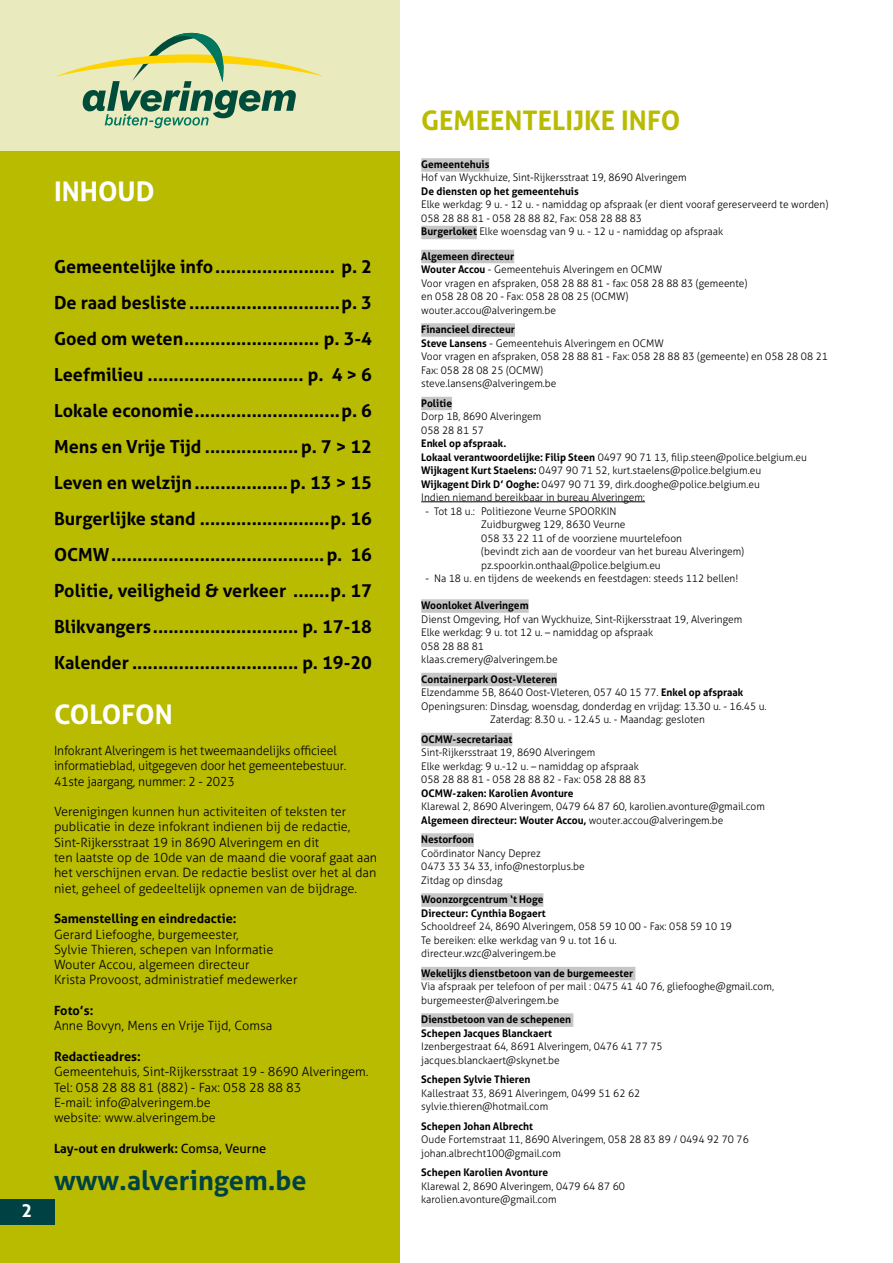
<style>
.page{position:relative;width:893px;height:1263px;background:#fff}
.page>*{position:absolute;margin:0;border:0;box-sizing:border-box;transform-origin:0 0}
.t1{font:700 27px "Aller";color:#004243}
.t2{font:700 27px "Aller";color:#b9bb00}
.t3{font:700 27px "Aller";color:#fff}
.t4{font:700 18px/36px "Aller";color:#000;text-align:justify}
.t5{font:700 18px "Aller";color:#fff}
.t6{font:300 12.75px/15.3px "Aller";color:#000}
.t7{font:300 12.75px/15.3px "Aller";color:#000;scale:.96 1}
.t8{font:700 12.75px "Aller";color:#000}
.t9{font:300 10.5px/13.5px "Aller";color:#000}
.t10{font:700 10.5px/13.5px "Aller";color:#000}
.s1{font-weight:400}
.s2{font-weight:700}
</style>
<div class="page">
<div style="left:0;top:145px;width:400px;height:1118px;background:#b9bb00"></div>
<div style="left:0;top:1199px;width:54px;height:26px;background:#004243"></div>
<div style="left:0;top:0;width:400px;height:151px;background:#eaeabf"></div>
<svg style="left:56px;top:32px;width:267px;height:96px"></svg>
<div style="left:421px;top:158px;width:68px;height:14px;background:#c6c6c6"></div>
<div style="left:421px;top:226px;width:56px;height:13px;background:#c6c6c6"></div>
<div style="left:421px;top:250px;width:93px;height:13px;background:#c6c6c6"></div>
<div style="left:421px;top:323px;width:94px;height:14px;background:#c6c6c6"></div>
<div style="left:421px;top:397px;width:31px;height:13px;background:#c6c6c6"></div>
<hr style="left:421px;top:501px;width:224px;height:1px;background:#000">
<div style="left:421px;top:599px;width:108px;height:14px;background:#c6c6c6"></div>
<div style="left:421px;top:673px;width:136px;height:13px;background:#c6c6c6"></div>
<div style="left:421px;top:733px;width:91px;height:13px;background:#c6c6c6"></div>
<div style="left:421px;top:833px;width:53px;height:14px;background:#c6c6c6"></div>
<div style="left:421px;top:893px;width:122px;height:14px;background:#c6c6c6"></div>
<div style="left:421px;top:967px;width:214px;height:13px;background:#c6c6c6"></div>
<div style="left:421px;top:1013px;width:152px;height:14px;background:#c6c6c6"></div>
<h1 class="t3" style="left:54px;top:174px;width:102px">INHOUD</h1>
<h2 class="t5" style="left:22px;top:1200px;width:12px">2</h2>
<p class="t4" style="left:54px;top:248px;width:320px">Gemeentelijke info....................... p. 2<br>De raad besliste.............................p. 3<br>Goed om weten.......................... p. 3-4<br>Leefmilieu .............................. p. 4 &gt; 6<br>Lokale economie............................p. 6<br>Mens en Vrije Tijd ..................p. 7 &gt; 12<br>Leven en welzijn..................p. 13 &gt; 15<br>Burgerlijke stand .........................p. 16<br>OCMW.........................................p. 16<br>Politie, veiligheid &amp; verkeer .......p. 17<br>Blikvangers............................ p. 17-18<br>Kalender ................................ p. 19-20</p>
<h1 class="t3" style="left:54px;top:698px;width:120px">COLOFON</h1>
<p class="t7" style="left:54px;top:743px;width:306px">Infokrant Alveringem is het tweemaandelijks officieel informatieblad, uitgegeven door het gemeentebestuur.<br>41ste jaargang, nummer: 2 - 2023</p>
<p class="t6" style="left:54px;top:804px;width:325px">Verenigingen kunnen hun activiteiten of teksten ter publicatie in deze infokrant indienen bij de redactie, Sint-Rijkersstraat 19 in 8690 Alveringem en dit<br>ten laatste op de 10de van de maand die vooraf gaat aan het verschijnen ervan. De redactie beslist over het al dan niet, geheel of gedeeltelijk opnemen van de bijdrage.</p>
<p class="t8" style="left:54px;top:911px;width:184px">Samenstelling en eindredactie:</p>
<p class="t6" style="left:54px;top:926px;width:245px">Gerard Liefooghe, burgemeester,<br>Sylvie Thieren, schepen van Informatie Wouter Accou, algemeen directeur<br>Krista Provoost, administratief medewerker</p>
<p class="t8" style="left:54px;top:1003px;width:41px">Foto’s:</p>
<p class="t6" style="left:54px;top:1018px;width:220px">Anne Bovyn, Mens en Vrije Tijd, Comsa</p>
<p class="t8" style="left:54px;top:1048px;width:88px">Redactieadres:</p>
<p class="t6" style="left:54px;top:1064px;width:316px">Gemeentehuis, Sint-Rijkersstraat 19 - 8690 Alveringem.<br>Tel: 058 28 88 81 (882) - Fax: 058 28 88 83<br>E-mail: info@alveringem.be<br>website: www.alveringem.be</p>
<p class="t8" style="left:54px;top:1140px;width:214px">Lay-out en drukwerk: <span class="s1">Comsa, Veurne</span></p>
<h1 class="t1" style="left:54px;top:1163px;width:254px">www.alveringem.be</h1>
<h1 class="t2" style="left:421px;top:103px;width:261px">GEMEENTELIJKE INFO</h1>
<p class="t10" style="left:421px;top:157px;width:70px">Gemeentehuis</p>
<p class="t9" style="left:421px;top:171px;width:267px">Hof van Wyckhuize, Sint-Rijkersstraat 19, 8690 Alveringem</p>
<p class="t10" style="left:421px;top:184px;width:159px">De diensten op het gemeentehuis</p>
<p class="t9" style="left:421px;top:198px;width:409px">Elke werkdag: 9 u. - 12 u. - namiddag op afspraak (er dient vooraf gereserveerd te worden)<br>058 28 88 81 - 058 28 88 82, Fax: 058 28 88 83<br><span class="s2">Burgerloket</span> Elke woensdag van 9 u. - 12 u - namiddag op afspraak</p>
<p class="t9" style="left:421px;top:249px;width:328px"><span class="s2">Algemeen directeur<br>Wouter Accou</span> - Gemeentehuis Alveringem en OCMW<br>Voor vragen en afspraken, 058 28 88 81 - fax: 058 28 88 83 (gemeente) en 058 28 08 20 - Fax: 058 28 08 25 (OCMW) wouter.accou@alveringem.be</p>
<p class="t9" style="left:421px;top:323px;width:408px"><span class="s2">Financieel directeur<br>Steve Lansens</span> - Gemeentehuis Alveringem en OCMW<br>Voor vragen en afspraken, 058 28 88 81 - Fax: 058 28 88 83 (gemeente) en 058 28 08 21<br>Fax: 058 28 08 25 (OCMW)<br>steve.lansens@alveringem.be</p>
<p class="t10" style="left:421px;top:396px;width:32px">Politie</p>
<p class="t9" style="left:421px;top:410px;width:122px">Dorp 1B, 8690 Alveringem<br>058 28 81 57</p>
<p class="t9" style="left:421px;top:437px;width:387px"><span class="s2">Enkel op afspraak.<br>Lokaal verantwoordelijke: Filip Steen</span> 0497 90 71 13, filip.steen@police.belgium.eu <span class="s2">Wijkagent Kurt Staelens:</span> 0497 90 71 52, kurt.staelens@police.belgium.eu <span class="s2">Wijkagent Dirk D’ Ooghe:</span> 0497 90 71 39, dirk.dooghe@police.belgium.eu<br>Indien niemand bereikbaar in bureau Alveringem:</p>
<p class="t9" style="left:481px;top:504px;width:264px;text-indent:-56px">- Tot 18 u.: Politiezone Veurne SPOORKIN<br>Zuidburgweg 129, 8630 Veurne<br>058 33 22 11 of de voorziene muurtelefoon<br>(bevindt zich aan de voordeur van het bureau Alveringem) pz.spoorkin.onthaal@police.belgium.eu</p>
<p class="t9" style="left:425px;top:572px;width:314px">- Na 18 u. en tijdens de weekends en feestdagen: steeds 112 bellen!</p>
<p class="t10" style="left:421px;top:598px;width:109px">Woonloket Alveringem</p>
<p class="t9" style="left:421px;top:612px;width:322px">Dienst Omgeving, Hof van Wyckhuize, Sint-Rijkersstraat 19, Alveringem Elke werkdag: 9 u. tot 12 u. – namiddag op afspraak<br>058 28 88 81<br>klaas.cremery@alveringem.be</p>
<p class="t10" style="left:421px;top:672px;width:137px">Containerpark Oost-Vleteren</p>
<p class="t9" style="left:421px;top:686px;width:323px">Elzendamme 5B, 8640 Oost-Vleteren, 057 40 15 77. <span class="s2">Enkel op afspraak</span></p>
<p class="t9" style="left:421px;top:699px;width:347px">Openingsuren: Dinsdag, woensdag, donderdag en vrijdag: 13.30 u. - 16.45 u.</p>
<p class="t9" style="left:490px;top:713px;width:216px">Zaterdag: 8.30 u. - 12.45 u. - Maandag: gesloten</p>
<p class="t10" style="left:421px;top:732px;width:93px">OCMW-secretariaat</p>
<p class="t9" style="left:421px;top:746px;width:226px">Sint-Rijkersstraat 19, 8690 Alveringem<br>Elke werkdag: 9 u.-12 u. – namiddag op afspraak<br>058 28 88 81 - 058 28 88 82 - Fax: 058 28 88 83</p>
<p class="t10" style="left:421px;top:786px;width:154px">OCMW-zaken: Karolien Avonture</p>
<p class="t9" style="left:421px;top:800px;width:345px">Klarewal 2, 8690 Alveringem, 0479 64 87 60, karolien.avonture@gmail.com<br><span class="s2">Algemeen directeur: Wouter Accou,</span> wouter.accou@alveringem.be</p>
<p class="t10" style="left:421px;top:833px;width:54px">Nestorfoon</p>
<p class="t9" style="left:421px;top:846px;width:165px">Coördinator Nancy Deprez<br>0473 33 34 33, info@nestorplus.be<br>Zitdag op dinsdag</p>
<p class="t10" style="left:421px;top:893px;width:126px">Woonzorgcentrum ‘t Hoge<br>Directeur: Cynthia Bogaert</p>
<p class="t9" style="left:421px;top:920px;width:312px">Schooldreef 24, 8690 Alveringem, 058 59 10 00 - Fax: 058 59 10 19<br>Te bereiken: elke werkdag van 9 u. tot 16 u. directeur.wzc@alveringem.be</p>
<p class="t10" style="left:421px;top:966px;width:213px">Wekelijks dienstbetoon van de burgemeester</p>
<p class="t9" style="left:421px;top:980px;width:354px">Via afspraak per telefoon of per mail : 0475 41 40 76, gliefooghe@gmail.com, burgemeester@alveringem.be</p>
<p class="t10" style="left:421px;top:1013px;width:151px">Dienstbetoon van de schepenen<br>Schepen Jacques Blanckaert</p>
<p class="t9" style="left:421px;top:1040px;width:243px">Izenbergestraat 64, 8691 Alveringem, 0476 41 77 75 jacques.blanckaert@skynet.be</p>
<p class="t10" style="left:421px;top:1073px;width:111px">Schepen Sylvie Thieren</p>
<p class="t9" style="left:421px;top:1086px;width:221px">Kallestraat 33, 8691 Alveringem, 0499 51 62 62 sylvie.thieren@hotmail.com</p>
<p class="t10" style="left:421px;top:1119px;width:113px">Schepen Johan Albrecht</p>
<p class="t9" style="left:421px;top:1133px;width:329px">Oude Fortemstraat 11, 8690 Alveringem, 058 28 83 89 / 0494 92 70 76 johan.albrecht100@gmail.com</p>
<p class="t10" style="left:421px;top:1166px;width:128px">Schepen Karolien Avonture</p>
<p class="t9" style="left:421px;top:1179px;width:205px">Klarewal 2, 8690 Alveringem, 0479 64 87 60 karolien.avonture@gmail.com</p>
</div>
